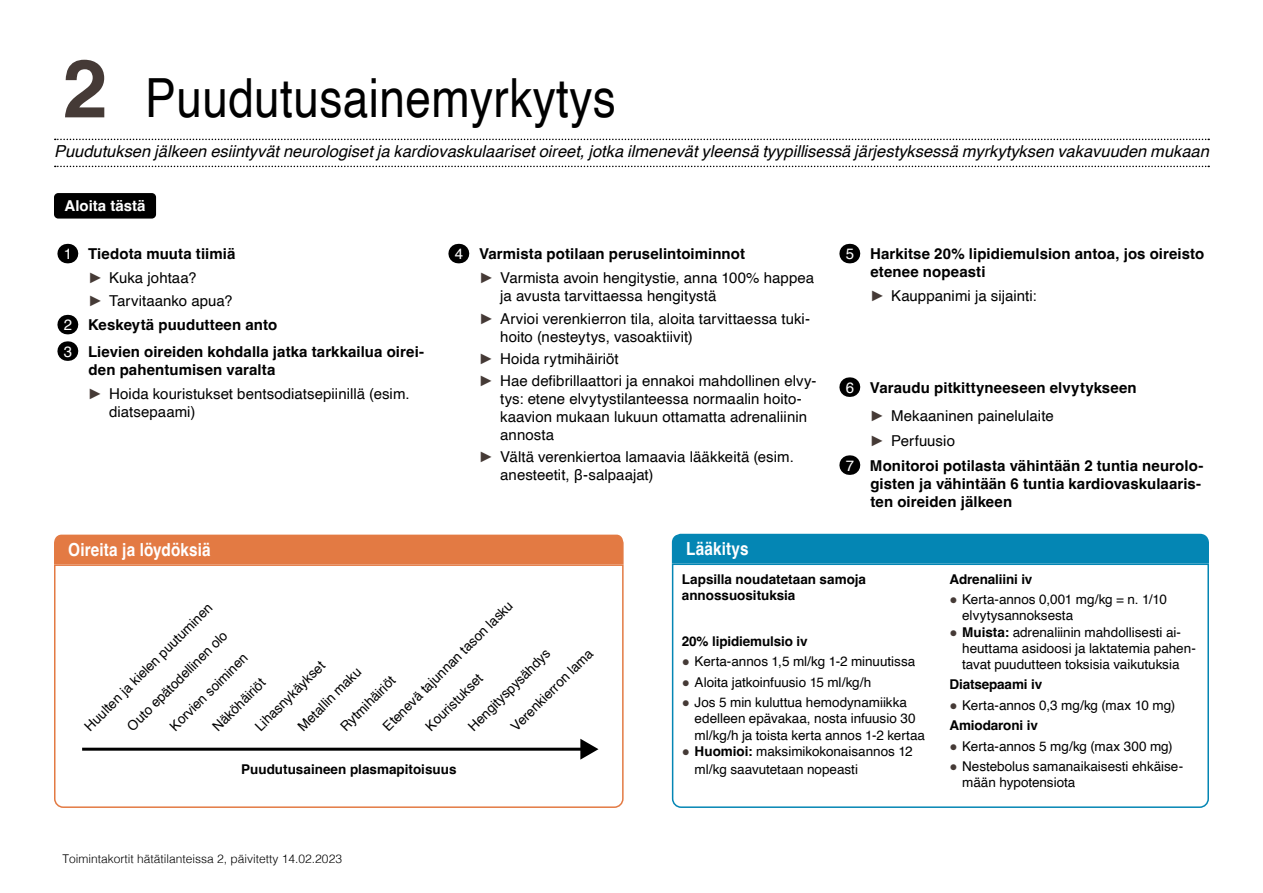
<style>
.page{position:relative;width:1263px;height:893px;background:#fff}
.page>*{position:absolute;margin:0;border:0;box-sizing:border-box;transform-origin:0 0}
.t1{font:54px "Helvetica";letter-spacing:.01em;color:#000;scale:.85 1}
.t2{font:700 18px "Helvetica";letter-spacing:.01em;color:#fff;scale:.85 1}
.t3{font:italic 16.5px "Helvetica";color:#000}
.t4{font:15px/18px "Helvetica";letter-spacing:.005em;color:#000}
.t5{font:700 15px/24.3px "Helvetica";letter-spacing:.005em;color:#000}
.t6{font:700 15px "Helvetica";color:#fff}
.t7{font:13.5px/16.2px "Helvetica";color:#000}
.t8{font:700 13.5px/16.2px "Helvetica";color:#000}
.t9{font:300 12px "Helvetica";color:#000}
.s1{font-weight:700;font-size:81px;color:#453a36}
.s2{font-weight:400;color:#fff}
.s3{font-family:"Arial";font-weight:400;color:#453a36}
.s4{font-weight:400}
.s5{font-family:"Arial";color:#453a36}
.s6{color:#fff}
.s7{font-weight:700}
.s8{color:#453a36}
</style>
<div class="page">
<div style="left:54px;top:193px;width:102px;height:26px;background:#000;border-radius:4px"></div>
<svg style="left:55px;top:139px;width:1154px;height:1px"></svg>
<svg style="left:55px;top:166px;width:1154px;height:1px"></svg>
<svg style="left:67px;top:244px;width:2px;height:19px"></svg>
<svg style="left:67px;top:315px;width:2px;height:19px"></svg>
<hr style="left:67px;top:341px;width:2px;height:20px;background:#000">
<div style="left:671px;top:533px;width:538px;height:30px;background:#0486b4"></div>
<svg style="left:671px;top:563px;width:538px;height:245px"></svg>
<div style="left:54px;top:534px;width:570px;height:30px;background:#e37a43"></div>
<svg style="left:54px;top:564px;width:570px;height:244px"></svg>
<svg style="left:458px;top:244px;width:1px;height:19px"></svg>
<svg style="left:849px;top:244px;width:1px;height:19px"></svg>
<svg style="left:849px;top:377px;width:1px;height:20px"></svg>
<svg style="left:849px;top:455px;width:1px;height:20px"></svg>
<h1 class="t1" style="left:63px;top:57px;width:652px"><span class="s1">2</span> Puudutusainemyrkytys</h1>
<p class="t3" style="left:54px;top:138px;width:1156px">Puudutuksen jälkeen esiintyvät neurologiset ja kardiovaskulaariset oireet, jotka ilmenevät yleensä tyypillisessä järjestyksessä myrkytyksen vakavuuden mukaan</p>
<p class="t6" style="left:65px;top:197px;width:82px">Aloita tästä</p>
<p class="t5" style="left:88px;top:243px;width:149px;text-indent:-24px"><span class="s2">1</span> Tiedota muuta tiimiä <span class="s3">►</span> <span class="s4">Kuka johtaa?</span></p>
<p class="t5" style="left:64px;top:290px;width:215px;text-indent:24px"><span class="s3">►</span> <span class="s4">Tarvitaanko apua?<br></span><span class="s2">2</span> Keskeytä puudutteen anto</p>
<p class="t5" style="left:88px;top:344px;width:337px;line-height:18px;text-indent:-25px"><span class="s2">3</span> Lievien oireiden kohdalla jatka tarkkailua oirei&shy;den pahentumisen varalta</p>
<p class="t4" style="left:109px;top:385px;width:302px;text-indent:-21px"><span class="s5">►</span> Hoida kouristukset bentsodiatsepiinillä (esim. diatsepaami)</p>
<p class="t4" style="left:479px;top:242px;width:337px;line-height:24.3px;text-indent:-24px"><span class="s6">4</span> <span class="s7">Varmista potilaan peruselintoiminnot<br></span><span class="s5">►</span> Varmista avoin hengitystie, anna 100% happea</p>
<p class="t4" style="left:479px;top:286px;width:333px;line-height:22.2px;text-indent:21px">ja avusta tarvittaessa hengitystä<br><span class="s5">►</span> Arvioi verenkierron tila, aloita tarvittaessa tuki-</p>
<p class="t4" style="left:479px;top:326px;width:339px;line-height:22.2px;text-indent:21px">hoito (nesteytys, vasoaktiivit)<br><span class="s5">►</span> Hoida rytmihäiriöt<br><span class="s5">►</span> Hae defibrillaattori ja ennakoi mahdollinen elvy-</p>
<p class="t4" style="left:500px;top:390px;width:308px">tys: etene elvytystilanteessa normaalin hoito&shy;kaavion mukaan lukuun ottamatta adrenaliinin annosta</p>
<p class="t4" style="left:500px;top:449px;width:295px;text-indent:-21px"><span class="s5">►</span> Vältä verenkiertoa lamaavia lääkkeitä (esim. anesteetit, β-salpaajat)</p>
<p class="t5" style="left:870px;top:246px;width:335px;line-height:18px;text-indent:-25px"><span class="s2">5</span> Harkitse 20% lipidiemulsion antoa, jos oireisto etenee nopeasti</p>
<p class="t4" style="left:870px;top:288px;width:168px"><span class="s5">►</span> Kauppanimi ja sijainti:</p>
<p class="t5" style="left:870px;top:375px;width:268px;line-height:28px;text-indent:-24px"><span class="s2">6</span> Varaudu pitkittyneeseen elvytykseen <span class="s3">►</span> <span class="s4">Mekaaninen painelulaite</span></p>
<p class="t5" style="left:846px;top:430px;width:359px;text-indent:24px"><span class="s3">►</span> <span class="s4">Perfuusio<br></span><span class="s2">7</span> Monitoroi potilasta vähintään 2 tuntia neurolo-</p>
<p class="t5" style="left:870px;top:476px;width:332px;line-height:18px">gisten ja vähintään 6 tuntia kardiovaskulaaris&shy;ten oireiden jälkeen</p>
<h2 class="t2" style="left:68px;top:539px;width:169px">Oireita ja löydöksiä</h2>
<p class="t7" style="left:380px;top:723px;width:179px;rotate:-45deg">Etenevä tajunnan tason lasku</p>
<p class="t7" style="left:82px;top:723px;width:176px;rotate:-45deg">Huulten ja kielen puutuminen</p>
<p class="t7" style="left:124px;top:723px;width:137px;rotate:-45deg">Outo epätodellinen olo</p>
<p class="t7" style="left:508px;top:723px;width:111px;rotate:-45deg">Verenkierron lama</p>
<p class="t7" style="left:465px;top:723px;width:111px;rotate:-45deg">Hengityspysähdys</p>
<p class="t7" style="left:167px;top:723px;width:105px;rotate:-45deg">Korvien soiminen</p>
<p class="t7" style="left:252px;top:723px;width:94px;rotate:-45deg">Lihasnykäykset</p>
<p class="t7" style="left:295px;top:723px;width:85px;rotate:-45deg">Metallin maku</p>
<p class="t7" style="left:422px;top:723px;width:76px;rotate:-45deg">Kouristukset</p>
<p class="t7" style="left:337px;top:723px;width:73px;rotate:-45deg">Rytmihäiriöt</p>
<p class="t7" style="left:209px;top:723px;width:70px;rotate:-45deg">Näköhäiriöt</p>
<p class="t8" style="left:241px;top:761px;width:217px">Puudutusaineen plasmapitoisuus</p>
<p class="t9" style="left:63px;top:849px;width:281px">Toimintakortit hätätilanteissa 2, päivitetty 14.02.2023</p>
<h2 class="t2" style="left:686px;top:538px;width:75px">Lääkitys</h2>
<p class="t8" style="left:682px;top:572px;width:186px">Lapsilla noudatetaan samoja annossuosituksia</p>
<p class="t8" style="left:682px;top:634px;width:127px">20% lipidiemulsio iv</p>
<p class="t7" style="left:682px;top:654px;width:235px"><span class="s8">●</span> Kerta-annos 1,5 ml/kg 1-2 minuutissa</p>
<p class="t7" style="left:682px;top:674px;width:191px"><span class="s8">●</span> Aloita jatkoinfuusio 15 ml/kg/h</p>
<p class="t7" style="left:695px;top:695px;width:232px;text-indent:-13px"><span class="s8">●</span> Jos 5 min kuluttua hemodynamiikka edelleen epävakaa, nosta infuusio 30 ml/kg/h ja toista kerta annos 1-2 kertaa</p>
<p class="t7" style="left:695px;top:742px;width:219px;line-height:18px;text-indent:-13px"><span class="s8">●</span> <span class="s7">Huomioi:</span> maksimikokonaisannos 12 ml/kg saavutetaan nopeasti</p>
<p class="t8" style="left:949px;top:572px;width:85px">Adrenaliini iv</p>
<p class="t7" style="left:962px;top:592px;width:206px;text-indent:-13px"><span class="s8">●</span> Kerta-annos 0,001 mg/kg = n. 1/10 elvytysannoksesta</p>
<p class="t7" style="left:962px;top:624px;width:235px;text-indent:-13px"><span class="s8">●</span> <span class="s7">Muista:</span> adrenaliinin mahdollisesti ai&shy;heuttama asidoosi ja laktatemia pahen&shy;tavat puudutteen toksisia vaikutuksia</p>
<p class="t8" style="left:949px;top:678px;width:94px">Diatsepaami iv</p>
<p class="t7" style="left:949px;top:695px;width:227px;line-height:20.4px"><span class="s8">●</span> Kerta-annos 0,3 mg/kg (max 10 mg)<br><span class="s7">Amiodaroni iv</span></p>
<p class="t7" style="left:949px;top:738px;width:225px"><span class="s8">●</span> Kerta-annos 5 mg/kg (max 300 mg)</p>
<p class="t7" style="left:962px;top:759px;width:222px;text-indent:-13px"><span class="s8">●</span> Nestebolus samanaikaisesti ehkäise&shy;mään hypotensiota</p>
</div>
